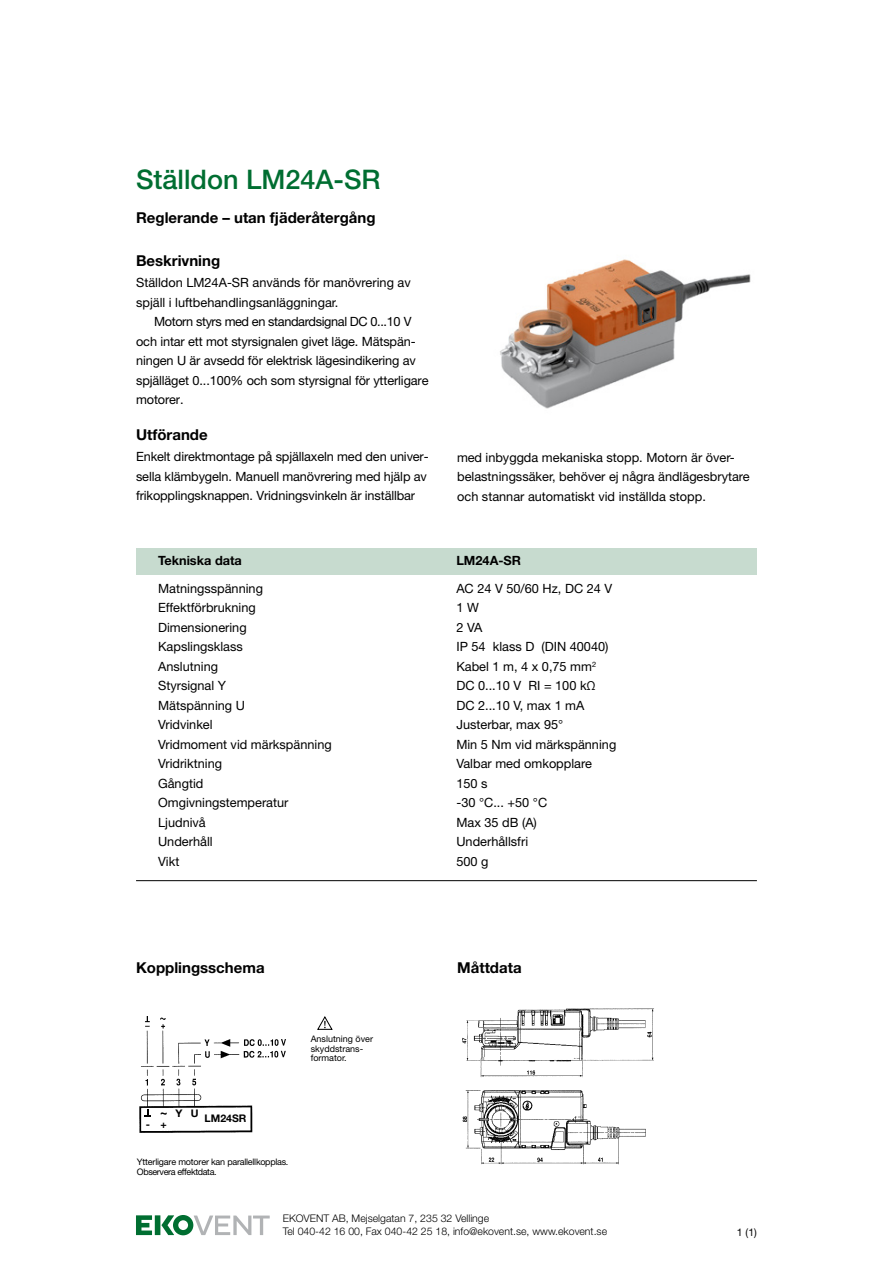
<style>
.page{position:relative;width:893px;height:1263px;background:#fff}
.page>*{position:absolute;margin:0;border:0;box-sizing:border-box;transform-origin:0 0}
.t1{font:500 27px "Helvetica Neue LT Std";color:#006e31}
.t2{font:700 15px "Helvetica Neue LT Std";color:#000}
.t3{font:12.75px/19.5px "Helvetica Neue LT Std";color:#000}
.t4{font:700 12.75px "Helvetica Neue LT Std";color:#000}
.t5{font:300 10.5px/12.8px "Helvetica Neue LT Std";color:#000}
.t6{font:700 10.5px "Helvetica Neue LT Std";color:#000}
.t7{font:10.5px "Helvetica Neue LT Std";color:#000}
.t8{font:9px/9.8px "Helvetica Neue LT Std";letter-spacing:-.02em;color:#000}
.t9{font:9px/9.8px "Helvetica Neue LT Std";color:#000}
.s1{font-size:13.5px}
</style>
<div class="page">
<div style="left:136px;top:549px;width:621px;height:26px;background:#c7dbcf"></div>
<img style="left:500px;top:259px;width:251px;height:150px">
<hr style="left:136px;top:880px;width:621px;height:1px;background:#000">
<img style="left:462px;top:1009px;width:192px;height:156px">
<svg style="left:317px;top:1016px;width:16px;height:14px"></svg>
<img style="left:139px;top:1016px;width:147px;height:117px">
<svg style="left:145px;top:1109px;width:6px;height:7px"></svg>
<svg style="left:136px;top:1215px;width:16px;height:20px"></svg>
<div style="left:155px;top:1215px;width:5px;height:20px;background:#006e31"></div>
<svg style="left:161px;top:1215px;width:109px;height:20px"></svg>
<h1 class="t1" style="left:136px;top:164px;width:246px">Ställdon LM24A-SR</h1>
<p class="t2" style="left:136px;top:209px;width:241px">Reglerande – utan fjäderåtergång</p>
<p class="t2" style="left:136px;top:251px;width:86px">Beskrivning</p>
<p class="t3" style="left:136px;top:273px;width:276px">Ställdon LM24A-SR används för manövrering av spjäll i luftbehandlingsanläggningar.</p>
<p class="t3" style="left:136px;top:312px;width:294px;text-indent:18px">Motorn styrs med en standardsignal DC 0...10 V och intar ett mot styrsignalen givet läge. Mätspän&shy;ningen U är avsedd för elektrisk lägesindikering av spjälläget 0...100% och som styrsignal för ytterligare motorer.</p>
<p class="t2" style="left:136px;top:425px;width:73px">Utförande</p>
<p class="t3" style="left:136px;top:447px;width:294px">Enkelt direktmontage på spjällaxeln med den univer&shy;sella klämbygeln. Manuell manövrering med hjälp av frikopplingsknappen. Vridningsvinkeln är inställbar</p>
<p class="t3" style="left:457px;top:447px;width:294px">med inbyggda mekaniska stopp. Motorn är över&shy;belastningssäker, behöver ej några ändlägesbrytare och stannar automatiskt vid inställda stopp.</p>
<p class="t4" style="left:158px;top:552px;width:85px">Tekniska data</p>
<p class="t4" style="left:456px;top:552px;width:66px">LM24A-SR</p>
<p class="t3" style="left:158px;top:578px;width:106px">Matningsspänning</p>
<p class="t3" style="left:456px;top:578px;width:157px">AC 24 V 50/60 Hz, DC 24 V</p>
<p class="t3" style="left:158px;top:598px;width:99px">Effektförbrukning</p>
<p class="t3" style="left:456px;top:598px;width:24px">1 W</p>
<p class="t3" style="left:158px;top:617px;width:90px">Dimensionering</p>
<p class="t3" style="left:456px;top:617px;width:28px">2 VA</p>
<p class="t3" style="left:158px;top:637px;width:86px">Kapslingsklass</p>
<p class="t3" style="left:456px;top:637px;width:154px">IP 54 klass D (DIN 40040)</p>
<p class="t3" style="left:158px;top:656px;width:61px">Anslutning</p>
<p class="t3" style="left:456px;top:656px;width:141px">Kabel 1 m, 4 x 0,75 mm<sup>2</sup></p>
<p class="t3" style="left:158px;top:676px;width:69px">Styrsignal Y</p>
<p class="t3" style="left:456px;top:676px;width:141px">DC 0...10 V RI = 100 kΩ</p>
<p class="t3" style="left:158px;top:695px;width:88px">Mätspänning U</p>
<p class="t3" style="left:456px;top:695px;width:130px">DC 2...10 V, max 1 mA</p>
<p class="t3" style="left:158px;top:715px;width:56px">Vridvinkel</p>
<p class="t3" style="left:456px;top:715px;width:108px">Justerbar, max 95°</p>
<p class="t3" style="left:158px;top:734px;width:175px">Vridmoment vid märkspänning</p>
<p class="t3" style="left:456px;top:734px;width:161px">Min 5 Nm vid märkspänning</p>
<p class="t3" style="left:158px;top:754px;width:65px">Vridriktning</p>
<p class="t3" style="left:456px;top:754px;width:137px">Valbar med omkopplare</p>
<p class="t3" style="left:158px;top:773px;width:47px">Gångtid</p>
<p class="t3" style="left:456px;top:773px;width:33px">150 s</p>
<p class="t3" style="left:158px;top:793px;width:132px">Omgivningstemperatur</p>
<p class="t3" style="left:456px;top:793px;width:92px">-30 °C... +50 °C</p>
<p class="t3" style="left:158px;top:812px;width:49px">Ljudnivå</p>
<p class="t3" style="left:456px;top:812px;width:82px">Max 35 dB (A)</p>
<p class="t3" style="left:158px;top:832px;width:56px">Underhåll</p>
<p class="t3" style="left:456px;top:832px;width:73px">Underhållsfri</p>
<p class="t3" style="left:158px;top:851px;width:23px">Vikt</p>
<p class="t3" style="left:456px;top:851px;width:34px">500 g</p>
<p class="t2" style="left:136px;top:958px;width:130px">Kopplingsschema</p>
<p class="t6" style="left:160px;top:1106px;width:40px"><span class="s1">~</span>YU</p>
<p class="t6" style="left:146px;top:1117px;width:23px">- +</p>
<p class="t6" style="left:205px;top:1112px;width:43px">LM24SR</p>
<p class="t8" style="left:137px;top:1157px;width:153px">Ytterligare motorer kan parallellkopplas.<br>Observera effektdata.</p>
<p class="t9" style="left:311px;top:1034px;width:64px">Anslutning över skyddstrans&shy;formator.</p>
<p class="t2" style="left:457px;top:958px;width:66px">Måttdata</p>
<p class="t5" style="left:283px;top:1212px;width:326px">EKOVENT AB, Mejselgatan 7, 235 32 Vellinge<br>Tel 040-42 16 00, Fax 040-42 25 18, info@ekovent.se, www.ekovent.se</p>
<p class="t7" style="left:737px;top:1225px;width:22px">1 (1)</p>
</div>
